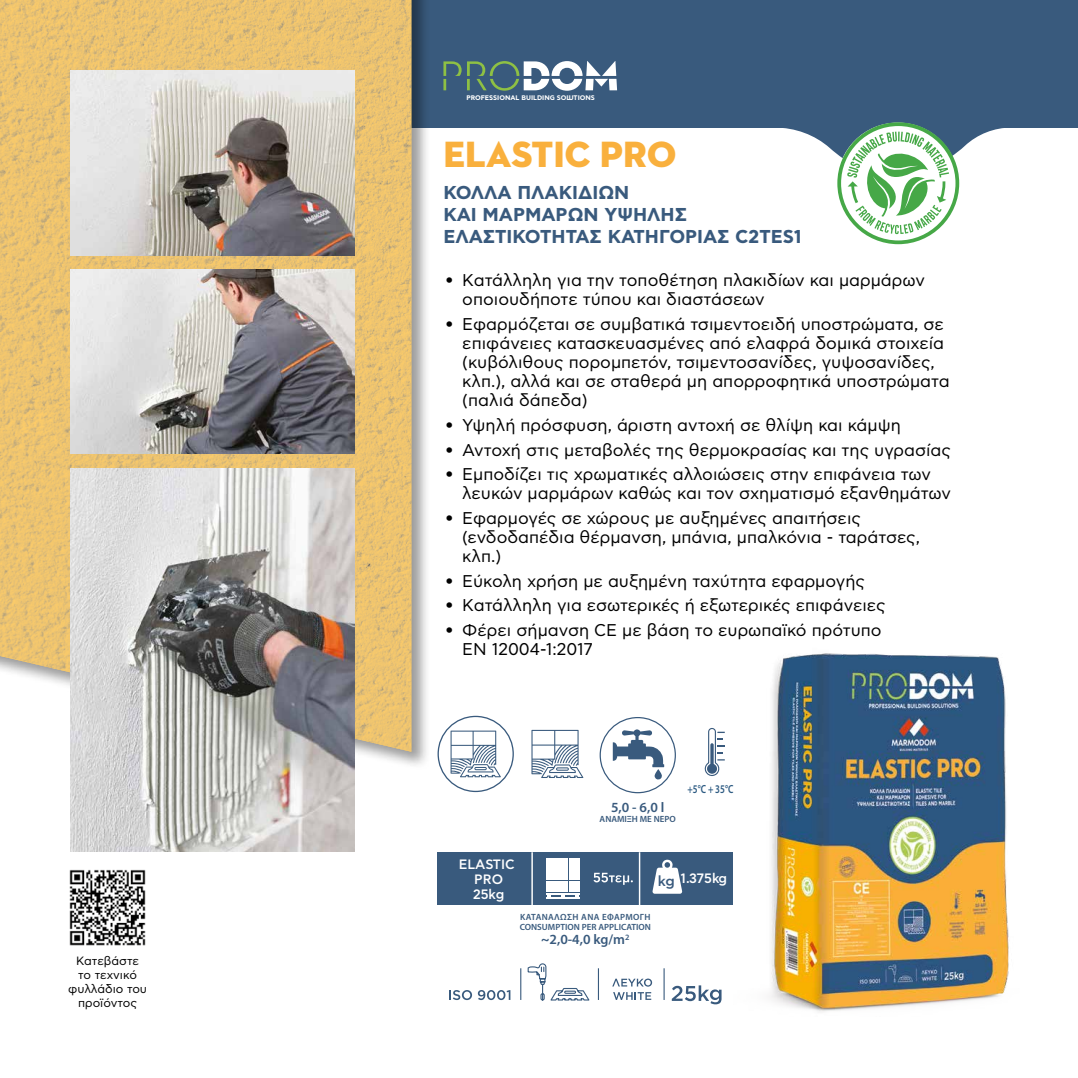
<style>
.page{position:relative;width:1078px;height:1078px;background:#fff}
.page>*{position:absolute;margin:0;border:0;box-sizing:border-box;transform-origin:0 0}
.t1{font:37.2px "Neutraface 2 Display Titling";color:#f9b03d}
.t2{font:700 18.6px/22.4px "CF Asty Std";color:#395a7d}
.t3{font:17px/19px "CF Asty Std";color:#000}
.t4{font:500 14.2px "CF Asty Std";color:#395a7d}
.t5{font:600 14px "Myriad Pro";color:#395a7d}
.t6{font:500 13.6px/15px "CF Asty Std";color:#fff;text-align:center}
.t7{font:12px/14px "CF Asty Std";color:#000;text-align:center}
.t8{font:600 11.8px "Myriad Pro";color:#2c5a82;scale:.77 1}
.t9{font:600 9px/10px "Myriad Pro";color:#395a7d}
.t10{font:700 6.6px "CF Asty Std";color:#fff}
</style>
<div class="page">
<img style="left:770px;top:653px;width:239px;height:359px">
<div style="left:0;top:0;width:1077px;height:128px;background:#395a7d"></div>
<hr style="left:1077px;top:0;width:1px;height:128px;background:#395a7d">
<svg style="left:783px;top:128px;width:221px;height:47px"></svg>
<svg style="left:837px;top:122px;width:121px;height:122px"></svg>
<div style="left:0;top:0;width:431px;height:770px;background:#000;opacity:.4"></div>
<img style="left:0;top:0;width:411px;height:751px">
<svg style="left:443px;top:61px;width:18px;height:29px"></svg>
<svg style="left:467px;top:61px;width:150px;height:30px"></svg>
<img style="left:69px;top:869px;width:77px;height:77px">
<svg style="left:531px;top:729px;width:52px;height:48px"></svg>
<svg style="left:450px;top:730px;width:50px;height:47px"></svg>
<div style="left:437px;top:715px;width:76px;height:76px;border:1px solid #395a7d;border-radius:50%"></div>
<div style="left:437px;top:852px;width:296px;height:52px;background:#395a7d"></div>
<svg style="left:593px;top:872px;width:39px;height:12px"></svg>
<svg style="left:652px;top:859px;width:30px;height:34px"></svg>
<hr style="left:531px;top:852px;width:1px;height:52px;background:#fff">
<hr style="left:638px;top:852px;width:2px;height:52px;background:#fff">
<hr style="left:663px;top:968px;width:1px;height:31px;background:#395a7d">
<hr style="left:597px;top:968px;width:2px;height:31px;background:#395a7d">
<svg style="left:612px;top:978px;width:40px;height:21px"></svg>
<hr style="left:520px;top:968px;width:1px;height:31px;background:#395a7d">
<svg style="left:527px;top:963px;width:63px;height:37px"></svg>
<svg style="left:671px;top:985px;width:50px;height:19px"></svg>
<svg style="left:449px;top:990px;width:23px;height:9px"></svg>
<svg style="left:478px;top:990px;width:32px;height:9px"></svg>
<div style="left:599px;top:716px;width:76px;height:77px;border:1px solid #395a7d;border-radius:50%"></div>
<svg style="left:612px;top:728px;width:52px;height:51px"></svg>
<svg style="left:704px;top:728px;width:20px;height:48px"></svg>
<img style="left:71px;top:71px;width:283px;height:184px">
<img style="left:71px;top:269px;width:283px;height:185px">
<img style="left:71px;top:468px;width:283px;height:382px">
<div style="left:546px;top:857px;width:10px;height:11px;background:#fff"></div>
<div style="left:557px;top:857px;width:11px;height:11px;background:#fff"></div>
<div style="left:569px;top:857px;width:10px;height:11px;background:#fff"></div>
<div style="left:569px;top:869px;width:10px;height:10px;background:#fff"></div>
<div style="left:557px;top:869px;width:11px;height:10px;background:#fff"></div>
<div style="left:546px;top:869px;width:10px;height:10px;background:#fff"></div>
<div style="left:569px;top:881px;width:10px;height:10px;background:#fff"></div>
<div style="left:557px;top:881px;width:11px;height:10px;background:#fff"></div>
<div style="left:546px;top:881px;width:10px;height:10px;background:#fff"></div>
<hr style="left:546px;top:892px;width:33px;height:2px;background:#fff">
<hr style="left:546px;top:897px;width:33px;height:1px;background:#fff">
<p class="t7" style="left:68px;top:954px;width:80px">Κατεβάστε το τεχνικό φυλλάδιο του προϊόντος</p>
<p class="t10" style="left:466px;top:94px;width:130px">PROFESSIONAL BUILDING SOLUTIONS</p>
<h1 class="t1" style="left:443px;top:131px;width:234px">ELASTIC PRO</h1>
<p class="t2" style="left:443px;top:182px;width:360px">ΚΌΛΛΑ ΠΛΑΚΙΔΊ ΩΝ<br>ΚΑΙ ΜΑΡΜΆΡΩΝ ΥΨΗΛΉ Σ<br>ΕΛΑΣΤΙΚΌΤΗΤΑΣ ΚΑΤΗΓΟΡΙΑΣ C2TES1</p>
<p class="t3" style="left:462px;top:271px;width:464px;text-indent:-17px">• Κατάλληλη για την τοποθέτηση πλακιδίων και μαρμάρων οποιουδήποτε τύπου και διαστάσεων</p>
<p class="t3" style="left:462px;top:315px;width:489px;text-indent:-17px">• Εφαρμόζεται σε συμβατικά τσιμεντοειδή υποστρώματα, σε επιφάνειες κατασκευασμένες από ελαφρά δομικά στοιχεία (κυβόλιθους πορομπετόν, τσιμεντοσανίδες, γυψοσανίδες, κλπ.), αλλά και σε σταθερά μη απορροφητικά υποστρώματα (παλιά δάπεδα)</p>
<p class="t3" style="left:445px;top:416px;width:457px">• Υψηλή πρόσφυση, άριστη αντοχή σε θλίψη και κάμψη</p>
<p class="t3" style="left:445px;top:440px;width:507px">• Αντοχή στις μεταβολές της θερμοκρασίας και της υγρασίας</p>
<p class="t3" style="left:462px;top:465px;width:490px;text-indent:-17px">• Εμποδίζει τις χρωματικές αλλοιώσεις στην επιφάνεια των λευκών μαρμάρων καθώς και τον σχηματισμό εξανθημάτων</p>
<p class="t3" style="left:462px;top:509px;width:459px;text-indent:-17px">• Εφαρμογές σε χώρους με αυξημένες απαιτήσεις (ενδοδαπέδια θέρμανση, μπάνια, μπαλκόνια - ταράτσες, κλπ.)</p>
<p class="t3" style="left:445px;top:571px;width:421px">• Εύκολη χρήση με αυξημένη ταχύτητα εφαρμογής</p>
<p class="t3" style="left:445px;top:596px;width:441px">• Κατάλληλη για εσωτερικές ή εξωτερικές επιφάνειες</p>
<p class="t3" style="left:462px;top:621px;width:421px;text-indent:-17px">• Φέρει σήμανση CE με βάση το ευρωπαϊκό πρότυπο<br>ΕΝ 12004-1:2017</p>
<p class="t6" style="left:458px;top:857px;width:57px">ELASTIC<br>PRO<br>25kg</p>
<p class="t5" style="left:611px;top:797px;width:55px">5,0 - 6,0 l</p>
<p class="t9" style="left:599px;top:813px;width:78px">ΑΝΑΜΙΞΗ ΜΕ ΝΕΡΟ</p>
<p class="t8" style="left:687px;top:781px;width:61px">+5°C + 35°C</p>
<p class="t6" style="left:680px;top:871px;width:48px">1.375kg</p>
<p class="t4" style="left:657px;top:872px;width:19px">kg</p>
<p class="t9" style="left:519px;top:911px;width:133px">ΚΑΤΑΝΑΛΩΣΗ ANA ΕΦΑΡΜΟΓΗ<br>CONSUMPTION PER APPLICATION</p>
<p class="t5" style="left:541px;top:930px;width:90px">~2,0-4,0 kg/m<sup>2</sup></p>
</div>
